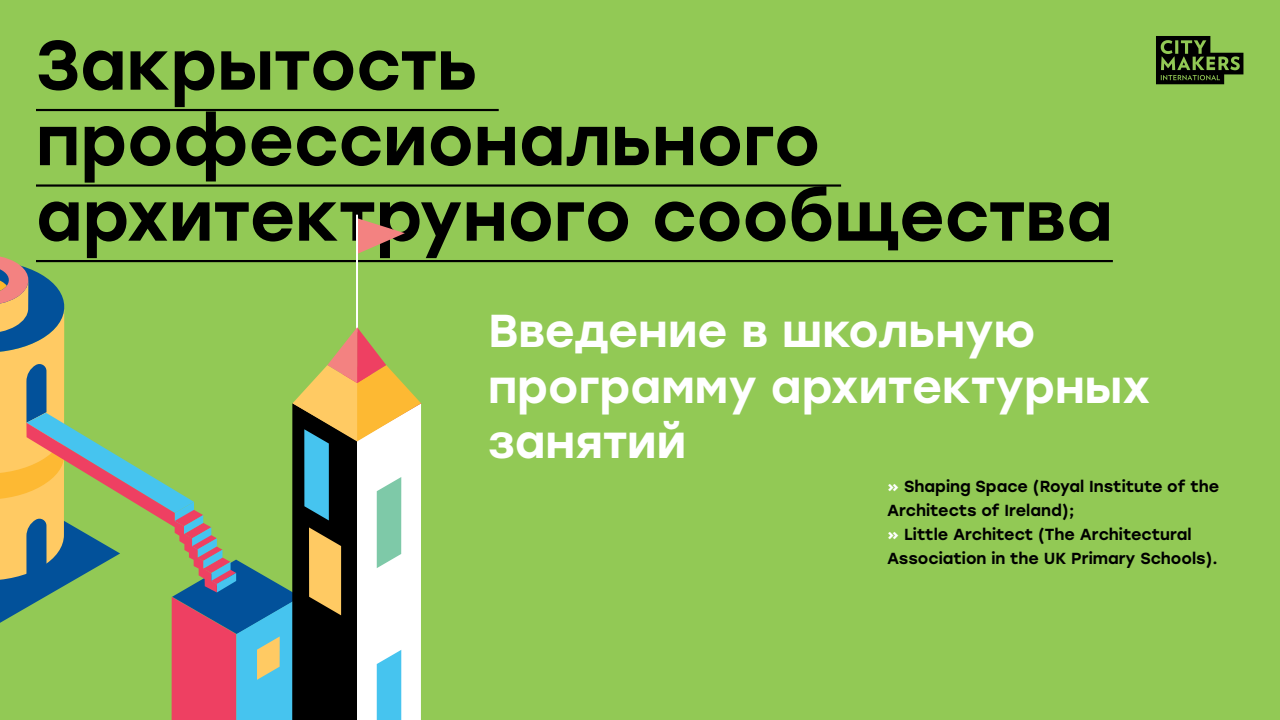
<style>
.page{position:relative;width:1280px;height:720px;background:#92c955}
.page>*{position:absolute;margin:0;border:0;box-sizing:border-box;transform-origin:0 0}
.t1{font:500 69.7px/75.5px "Stolzl";color:#000}
.t2{font:500 46.1px/55.3px "Stolzl";color:#fff}
.t3{font:500 16px/24px "Stolzl";color:#000}
.s1{color:#fff}
</style>
<div class="page">
<hr style="left:36px;top:109px;width:463px;height:2px;background:#000">
<hr style="left:36px;top:184px;width:805px;height:3px;background:#000">
<hr style="left:36px;top:260px;width:1077px;height:2px;background:#000">
<svg style="left:1156px;top:36px;width:87px;height:49px"></svg>
<hr style="left:356px;top:215px;width:2px;height:117px;background:#fff">
<svg style="left:0;top:218px;width:422px;height:502px"></svg>
<h1 class="t1" style="left:36px;top:28px;width:1078px">Закрытость профессионального архитектруного сообщества</h1>
<h2 class="t2" style="left:488px;top:304px;width:664px">Введение в школьную программу архитектурных занятий</h2>
<p class="t3" style="left:887px;top:474px;width:334px"><span class="s1">»</span> Shaping Space (Royal Institute of the Architects of Ireland);<br><span class="s1">»</span> Little Architect (The Architectural Association in the UK Primary Schools).</p>
</div>
